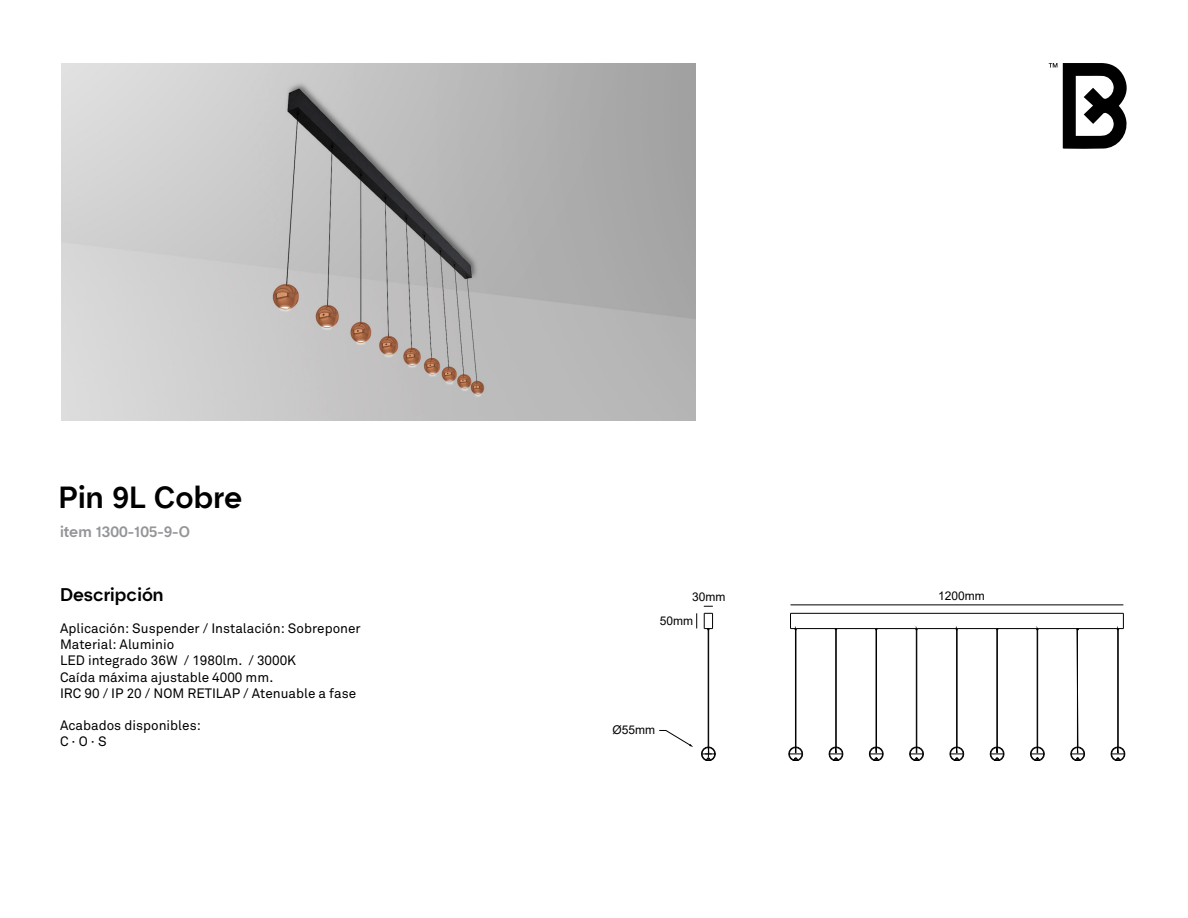
<style>
.page{position:relative;width:1188px;height:918px;background:#fff}
.page>*{position:absolute;margin:0;border:0;box-sizing:border-box;transform-origin:0 0}
.t1{font:500 30px "Hotel";color:#000}
.t2{font:500 18px "Hotel";color:#000}
.t3{font:500 15px "Hotel";color:#939598}
.t4{font:13.5px/16.2px "Akkurat";color:#000}
.t5{font:12px "Arial";color:#000}
</style>
<div class="page">
<hr style="left:791px;top:613px;width:332px;height:1px;background:#000">
<hr style="left:998px;top:628px;width:39px;height:1px;background:#000">
<hr style="left:957px;top:630px;width:1px;height:117px;background:#000">
<hr style="left:1117px;top:630px;width:1px;height:117px;background:#000">
<hr style="left:835px;top:630px;width:1px;height:117px;background:#000">
<hr style="left:795px;top:630px;width:1px;height:117px;background:#000">
<hr style="left:708px;top:630px;width:1px;height:117px;background:#000">
<hr style="left:916px;top:630px;width:1px;height:117px;background:#000">
<hr style="left:836px;top:630px;width:1px;height:117px;background:#000">
<hr style="left:1078px;top:628px;width:39px;height:1px;background:#000">
<hr style="left:796px;top:630px;width:1px;height:117px;background:#000">
<hr style="left:837px;top:628px;width:39px;height:1px;background:#000">
<hr style="left:917px;top:630px;width:1px;height:117px;background:#000">
<hr style="left:1038px;top:628px;width:39px;height:1px;background:#000">
<hr style="left:1118px;top:630px;width:1px;height:117px;background:#000">
<hr style="left:997px;top:630px;width:1px;height:117px;background:#000">
<hr style="left:957px;top:628px;width:39px;height:1px;background:#000">
<hr style="left:956px;top:630px;width:1px;height:117px;background:#000">
<hr style="left:917px;top:628px;width:39px;height:1px;background:#000">
<hr style="left:876px;top:630px;width:1px;height:117px;background:#000">
<hr style="left:877px;top:628px;width:39px;height:1px;background:#000">
<hr style="left:796px;top:628px;width:39px;height:1px;background:#000">
<hr style="left:1037px;top:630px;width:1px;height:117px;background:#000">
<svg style="left:704px;top:613px;width:9px;height:18px"></svg>
<svg style="left:790px;top:613px;width:7px;height:18px"></svg>
<svg style="left:1117px;top:613px;width:7px;height:18px"></svg>
<svg style="left:909px;top:747px;width:15px;height:14px"></svg>
<svg style="left:990px;top:737px;width:14px;height:24px"></svg>
<svg style="left:869px;top:737px;width:15px;height:24px"></svg>
<svg style="left:788px;top:747px;width:15px;height:14px"></svg>
<svg style="left:829px;top:737px;width:14px;height:24px"></svg>
<svg style="left:1030px;top:747px;width:15px;height:14px"></svg>
<svg style="left:949px;top:737px;width:15px;height:24px"></svg>
<svg style="left:1111px;top:737px;width:14px;height:24px"></svg>
<svg style="left:1070px;top:628px;width:15px;height:133px"></svg>
<svg style="left:659px;top:730px;width:34px;height:17px"></svg>
<svg style="left:701px;top:747px;width:15px;height:14px"></svg>
<hr style="left:791px;top:605px;width:332px;height:1px;background:#000">
<svg style="left:696px;top:613px;width:1px;height:15px"></svg>
<svg style="left:1063px;top:63px;width:64px;height:86px"></svg>
<svg style="left:1049px;top:63px;width:8px;height:5px"></svg>
<img style="left:61px;top:63px;width:634px;height:358px">
<h1 class="t1" style="left:59px;top:479px;width:185px">Pin 9L Cobre</h1>
<p class="t3" style="left:60px;top:522px;width:131px">item 1300-105-9-O</p>
<h2 class="t2" style="left:60px;top:583px;width:105px">Descripción</h2>
<p class="t5" style="left:692px;top:589px;width:35px">30mm</p>
<p class="t5" style="left:660px;top:612px;width:35px">50mm</p>
<p class="t4" style="left:60px;top:621px;width:302px">Aplicación: Suspender / Instalación: Sobreponer Material: Aluminio<br>LED integrado 36W / 1980lm. / 3000K<br>Caída máxima ajustable 4000 mm.<br>IRC 90 / IP 20 / NOM RETILAP / Atenuable a fase</p>
<p class="t4" style="left:60px;top:718px;width:142px">Acabados disponibles:<br>C · O · S</p>
<p class="t5" style="left:613px;top:721px;width:44px">Ø55mm</p>
<p class="t5" style="left:938px;top:587px;width:48px">1200mm</p>
</div>
